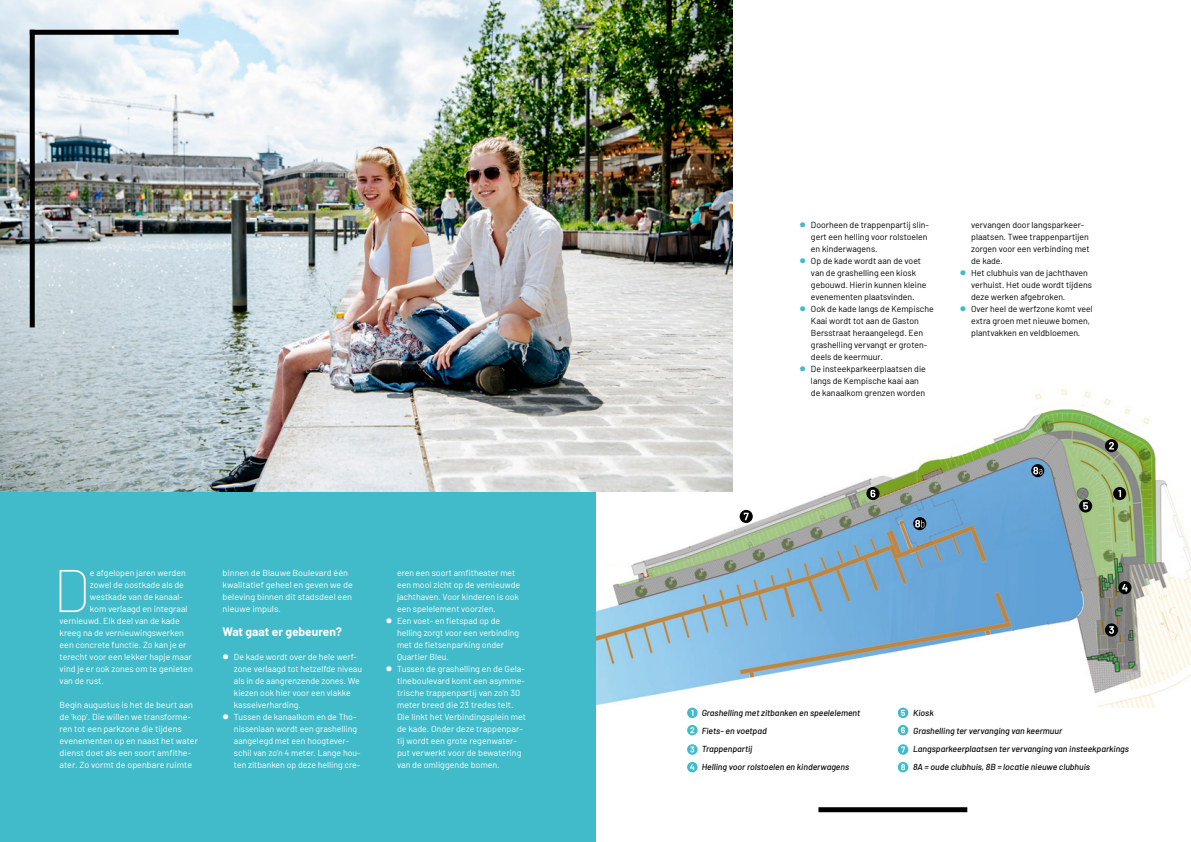
<style>
.page{position:relative;width:1191px;height:842px;background:#fff}
.page>*{position:absolute;margin:0;border:0;box-sizing:border-box;transform-origin:0 0}
.t1{font:100 60.2px "Barlow";color:#fff}
.t2{font:700 12px "Barlow";color:#fff}
.t3{font:8.8px/12px "Barlow";color:#fff}
.t4{font:8.8px/12px "Barlow";color:#000}
.t5{font:italic 500 8.8px/18px "Barlow";color:#000}
.s1{color:#41bbc9}
</style>
<div class="page">
<img style="left:595px;top:372px;width:596px;height:336px">
<div style="left:0;top:0;width:595px;height:842px;background:#41bbc9"></div>
<img style="left:0;top:0;width:732px;height:491px">
<div style="left:30px;top:30px;width:149px;height:5px;background:#000"></div>
<div style="left:30px;top:30px;width:5px;height:297px;background:#000"></div>
<div style="left:818px;top:807px;width:149px;height:5px;background:#000"></div>
<svg style="left:687px;top:708px;width:10px;height:10px"></svg>
<svg style="left:897px;top:708px;width:11px;height:10px"></svg>
<svg style="left:687px;top:762px;width:10px;height:10px"></svg>
<svg style="left:897px;top:762px;width:11px;height:10px"></svg>
<svg style="left:687px;top:744px;width:10px;height:11px"></svg>
<svg style="left:897px;top:744px;width:11px;height:11px"></svg>
<svg style="left:687px;top:725px;width:10px;height:10px"></svg>
<svg style="left:897px;top:725px;width:11px;height:10px"></svg>
<svg style="left:691px;top:710px;width:2px;height:6px"></svg>
<svg style="left:901px;top:710px;width:4px;height:6px"></svg>
<div style="left:1079px;top:499px;width:13px;height:13px;background:#000;border-radius:50%"></div>
<svg style="left:1083px;top:502px;width:5px;height:8px"></svg>
<svg style="left:690px;top:764px;width:4px;height:6px"></svg>
<svg style="left:1118px;top:581px;width:13px;height:13px"></svg>
<svg style="left:1122px;top:584px;width:5px;height:7px"></svg>
<svg style="left:901px;top:764px;width:4px;height:6px"></svg>
<svg style="left:1031px;top:464px;width:13px;height:13px"></svg>
<svg style="left:1033px;top:467px;width:9px;height:7px"></svg>
<svg style="left:913px;top:517px;width:13px;height:13px"></svg>
<svg style="left:915px;top:520px;width:9px;height:7px"></svg>
<svg style="left:690px;top:746px;width:4px;height:6px"></svg>
<div style="left:1105px;top:623px;width:13px;height:13px;background:#000;border-radius:50%"></div>
<svg style="left:1109px;top:626px;width:5px;height:8px"></svg>
<svg style="left:901px;top:746px;width:4px;height:6px"></svg>
<svg style="left:739px;top:510px;width:13px;height:13px"></svg>
<svg style="left:743px;top:513px;width:5px;height:7px"></svg>
<svg style="left:690px;top:727px;width:4px;height:6px"></svg>
<svg style="left:1105px;top:439px;width:13px;height:13px"></svg>
<svg style="left:1109px;top:442px;width:5px;height:7px"></svg>
<svg style="left:901px;top:727px;width:4px;height:6px"></svg>
<svg style="left:866px;top:487px;width:13px;height:13px"></svg>
<svg style="left:870px;top:490px;width:5px;height:7px"></svg>
<svg style="left:1113px;top:487px;width:13px;height:13px"></svg>
<svg style="left:1118px;top:490px;width:3px;height:7px"></svg>
<h1 class="t1" style="left:53px;top:547px;width:39px">D</h1>
<p class="t3" style="left:90px;top:566px;width:97px">e afgelopen jaren werden</p>
<p class="t3" style="left:90px;top:578px;width:95px">zowel de oostkade als de</p>
<p class="t3" style="left:90px;top:590px;width:95px">westkade van de kanaal-</p>
<p class="t3" style="left:90px;top:602px;width:99px">kom verlaagd en integraal</p>
<p class="t3" style="left:60px;top:614px;width:122px">vernieuwd. Elk deel van de kade</p>
<p class="t3" style="left:60px;top:626px;width:126px">kreeg na de vernieuwingswerken</p>
<p class="t3" style="left:60px;top:638px;width:128px">een concrete functie. Zo kan je er</p>
<p class="t3" style="left:60px;top:650px;width:134px">terecht voor een lekker hapje maar</p>
<p class="t3" style="left:60px;top:662px;width:135px">vind je er ook zones om te genieten</p>
<p class="t3" style="left:60px;top:674px;width:46px">van de rust.</p>
<p class="t3" style="left:60px;top:698px;width:140px">Begin augustus is het de beurt aan de ‘kop’. Die willen we transforme&shy;ren tot een parkzone die tijdens evenementen op en naast het water dienst doet als een soort amfithe&shy;ater. Zo vormt de openbare ruimte</p>
<p class="t3" style="left:223px;top:566px;width:132px">binnen de Blauwe Boulevard één kwalitatief geheel en geven we de beleving binnen dit stadsdeel een nieuwe impuls.</p>
<h2 class="t2" style="left:223px;top:623px;width:121px">Wat gaat er gebeuren?</h2>
<p class="t3" style="left:234px;top:650px;width:130px;text-indent:-11px">● De kade wordt over de hele werf&shy;zone verlaagd tot hetzelfde niveau als in de aangrenzende zones. We kiezen ook hier voor een vlakke kasseiverharding.</p>
<p class="t3" style="left:234px;top:710px;width:128px;text-indent:-11px">● Tussen de kanaalkom en de Tho&shy;nissenlaan wordt een grashelling aangelegd met een hoogtever&shy;schil van zo’n 4 meter. Lange hou&shy;ten zitbanken op deze helling cre-</p>
<p class="t3" style="left:397px;top:566px;width:125px">ëren een soort amfitheater met een mooi zicht op de vernieuwde jachthaven. Voor kinderen is ook een spelelement voorzien.</p>
<p class="t3" style="left:397px;top:614px;width:124px;text-indent:-11px">● Een voet- en fietspad op de helling zorgt voor een verbinding met de fietsenparking onder<br>Quartier Bleu.</p>
<p class="t3" style="left:397px;top:662px;width:130px;text-indent:-11px">● Tussen de grashelling en de Gela&shy;tineboulevard komt een asymme&shy;trische trappenpartij van zo’n 30 meter breed die 23 tredes telt.<br>Die linkt het Verbindingsplein met de kade. Onder deze trappenpar&shy;tij wordt een grote regenwater&shy;put verwerkt voor de bewatering van de omliggende bomen.</p>
<p class="t4" style="left:811px;top:218px;width:120px;text-indent:-11px"><span class="s1">●</span> Doorheen de trappenpartij slin&shy;gert een helling voor rolstoelen en kinderwagens.</p>
<p class="t4" style="left:811px;top:254px;width:117px;text-indent:-11px"><span class="s1">●</span> Op de kade wordt aan de voet van de grashelling een kiosk gebouwd. Hierin kunnen kleine evenementen plaatsvinden.</p>
<p class="t4" style="left:811px;top:302px;width:124px;text-indent:-11px"><span class="s1">●</span> Ook de kade langs de Kempische<br>Kaai wordt tot aan de Gaston<br>Bersstraat heraangelegd. Een grashelling vervangt er groten&shy;deels de keermuur.</p>
<p class="t4" style="left:811px;top:362px;width:116px;text-indent:-11px"><span class="s1">●</span> De insteekparkeerplaatsen die langs de Kempische kaai aan de kanaalkom grenzen worden</p>
<p class="t4" style="left:971px;top:218px;width:120px">vervangen door langsparkeer&shy;plaatsen. Twee trappenpartijen zorgen voor een verbinding met de kade.</p>
<p class="t4" style="left:971px;top:266px;width:122px;text-indent:-11px"><span class="s1">●</span> Het clubhuis van de jachthaven verhuist. Het oude wordt tijdens deze werken afgebroken.</p>
<p class="t4" style="left:971px;top:302px;width:123px;text-indent:-11px"><span class="s1">●</span> Over heel de werfzone komt veel extra groen met nieuwe bomen, plantvakken en veldbloemen.</p>
<p class="t5" style="left:701px;top:703px;width:160px">Grashelling met zitbanken en speelelement<br>Fiets- en voetpad<br>Trappenpartij<br>Helling voor rolstoelen en kinderwagens</p>
<p class="t5" style="left:913px;top:703px;width:217px">Kiosk<br>Grashelling ter vervanging van keermuur Langsparkeerplaatsen ter vervanging van insteekparkings 8A = oude clubhuis, 8B = locatie nieuwe clubhuis</p>
</div>
